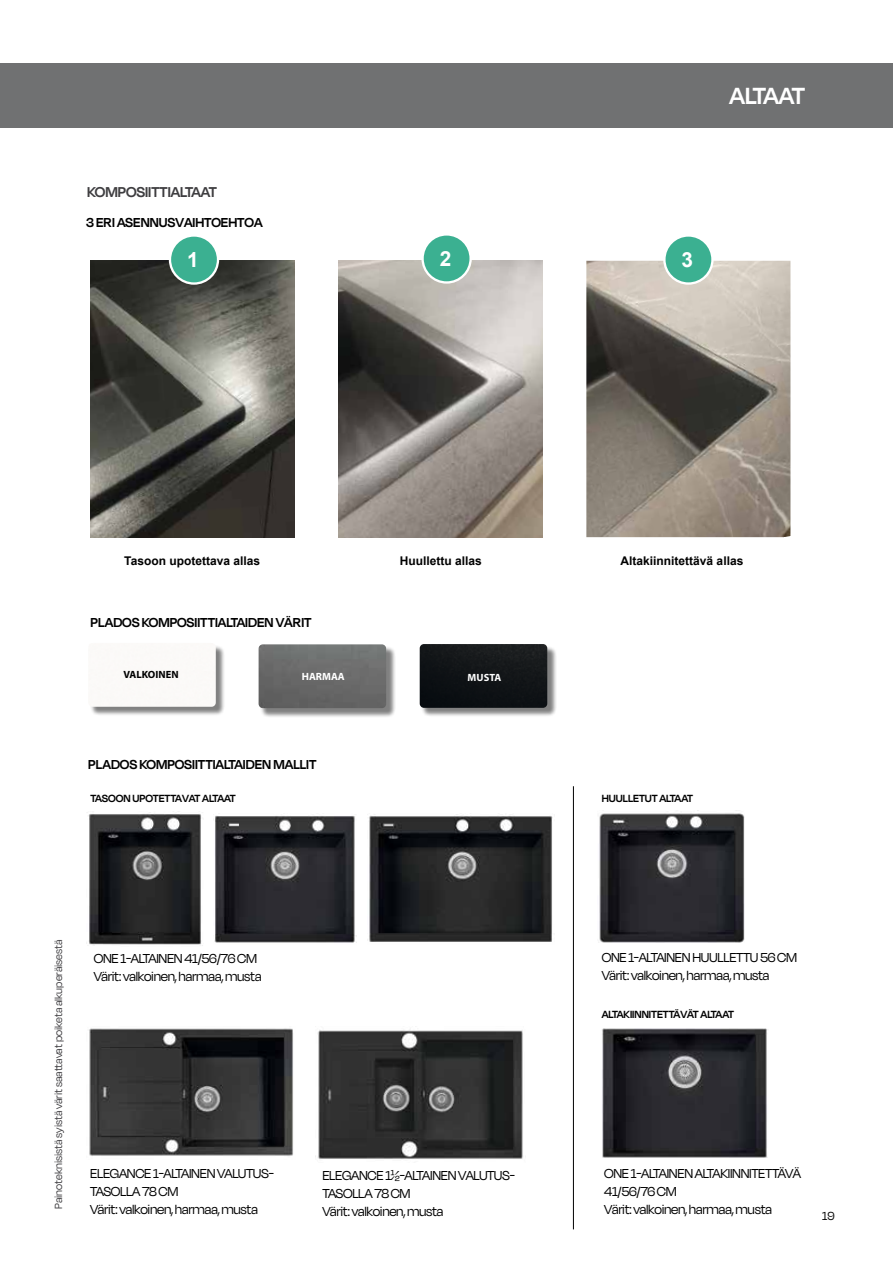
<style>
.page{position:relative;width:893px;height:1263px;background:#fff}
.page>*{position:absolute;margin:0;border:0;box-sizing:border-box;transform-origin:0 0}
.t1{font:600 27px "Degular Display";letter-spacing:-.1em;color:#fff}
.t2{font:700 20.85px "Arial";color:#fff}
.t3{font:600 16.5px "Degular Display";color:#3e3d40}
.t4{font:15px/18px "Degular Display";letter-spacing:-.02em;color:#000}
.t5{font:600 15px "Degular Display";color:#000}
.t6{font:13.5px "Degular Display";color:#000}
.t7{font:600 12px "Degular Display";letter-spacing:-.005em;color:#000}
.t8{font:700 12px "Arial";color:#000}
.t9{font:12px "Degular Display";color:#3e3d40}
.t10{font:700 10.5px "Myriad Pro";color:#fff}
.t11{font:700 10.5px "Myriad Pro";color:#000}
</style>
<div class="page">
<div style="left:0;top:63px;width:893px;height:65px;background:#707172"></div>
<div style="left:90px;top:645px;width:136px;height:71px;background:#000;opacity:.5"></div>
<img style="left:90px;top:645px;width:126px;height:62px">
<div style="left:260px;top:646px;width:136px;height:72px;background:#000;opacity:.5"></div>
<img style="left:259px;top:644px;width:127px;height:64px">
<div style="left:421px;top:646px;width:136px;height:72px;background:#000;opacity:.5"></div>
<img style="left:420px;top:644px;width:127px;height:64px">
<img style="left:90px;top:261px;width:204px;height:276px">
<img style="left:339px;top:261px;width:204px;height:276px">
<img style="left:586px;top:261px;width:204px;height:276px">
<div style="left:170px;top:235px;width:48px;height:49px;background:#3bb091;border-radius:50%"></div>
<div style="left:169px;top:234px;width:50px;height:51px;border:2px solid #fff;border-radius:50%"></div>
<div style="left:423px;top:234px;width:48px;height:48px;background:#3bb091;border-radius:50%"></div>
<div style="left:421px;top:233px;width:51px;height:51px;border:2px solid #fff;border-radius:50%"></div>
<div style="left:664px;top:235px;width:48px;height:49px;background:#3bb091;border-radius:50%"></div>
<div style="left:663px;top:234px;width:51px;height:51px;border:2px solid #fff;border-radius:50%"></div>
<img style="left:367px;top:814px;width:186px;height:128px">
<img style="left:87px;top:812px;width:116px;height:134px">
<img style="left:214px;top:815px;width:143px;height:128px">
<img style="left:89px;top:1028px;width:204px;height:128px">
<img style="left:315px;top:1030px;width:208px;height:129px">
<img style="left:598px;top:813px;width:147px;height:130px">
<img style="left:602px;top:1028px;width:166px;height:130px">
<hr style="left:573px;top:786px;width:1px;height:443px;background:#000">
<p class="t3" style="left:87px;top:182px;width:131px">KOMPOSIITTIALTAAT</p>
<p class="t5" style="left:86px;top:214px;width:178px">3 ERI ASENNUSVAIHTOEHTOA</p>
<h2 class="t2" style="left:187px;top:245px;width:13px">1</h2>
<h1 class="t1" style="left:730px;top:80px;width:77px">ALTAAT</h1>
<h2 class="t2" style="left:440px;top:244px;width:13px">2</h2>
<h2 class="t2" style="left:681px;top:245px;width:13px">3</h2>
<p class="t8" style="left:124px;top:553px;width:137px">Tasoon upotettava allas</p>
<p class="t5" style="left:91px;top:614px;width:222px">PLADOS KOMPOSIITTIALTAIDEN VÄRIT</p>
<p class="t8" style="left:400px;top:553px;width:84px">Huullettu allas</p>
<p class="t8" style="left:621px;top:552px;width:124px">Altakiinnitettävä allas</p>
<p class="t11" style="left:124px;top:668px;width:57px">VALKOINEN</p>
<p class="t10" style="left:302px;top:670px;width:44px">HARMAA</p>
<p class="t10" style="left:468px;top:671px;width:35px">MUSTA</p>
<p class="t5" style="left:88px;top:756px;width:230px">PLADOS KOMPOSIITTIALTAIDEN MALLIT</p>
<p class="t7" style="left:91px;top:791px;width:147px">TASOON UPOTETTAVAT ALTAAT</p>
<p class="t7" style="left:602px;top:791px;width:93px">HUULLETUT ALTAAT</p>
<p class="t9" style="left:52px;top:1209px;width:271px;rotate:-90deg">Painoteknisistä syistä värit saattavat poiketa alkuperäisestä</p>
<p class="t4" style="left:94px;top:949px;width:169px">ONE 1-ALTAINEN 41/56/76 CM<br>Värit: valkoinen, harmaa, musta</p>
<p class="t4" style="left:90px;top:1163px;width:185px">ELEGANCE 1-ALTAINEN VALUTUS-<br>TASOLLA 78 CM<br>Värit: valkoinen, harmaa, musta</p>
<p class="t4" style="left:322px;top:1166px;width:194px">ELEGANCE 1½-ALTAINEN VALUTUS-<br>TASOLLA 78 CM<br>Värit: valkoinen, musta</p>
<p class="t4" style="left:602px;top:948px;width:197px">ONE 1-ALTAINEN HUULLETTU 56 CM<br>Värit: valkoinen, harmaa, musta</p>
<p class="t7" style="left:602px;top:1007px;width:134px">ALTAKIINNITETTÄVÄT ALTAAT</p>
<p class="t4" style="left:604px;top:1163px;width:198px">ONE 1-ALTAINEN ALTAKIINNITETTÄVÄ<br>41/56/76 CM<br>Värit: valkoinen, harmaa, musta</p>
<p class="t6" style="left:822px;top:1208px;width:14px">19</p>
</div>
